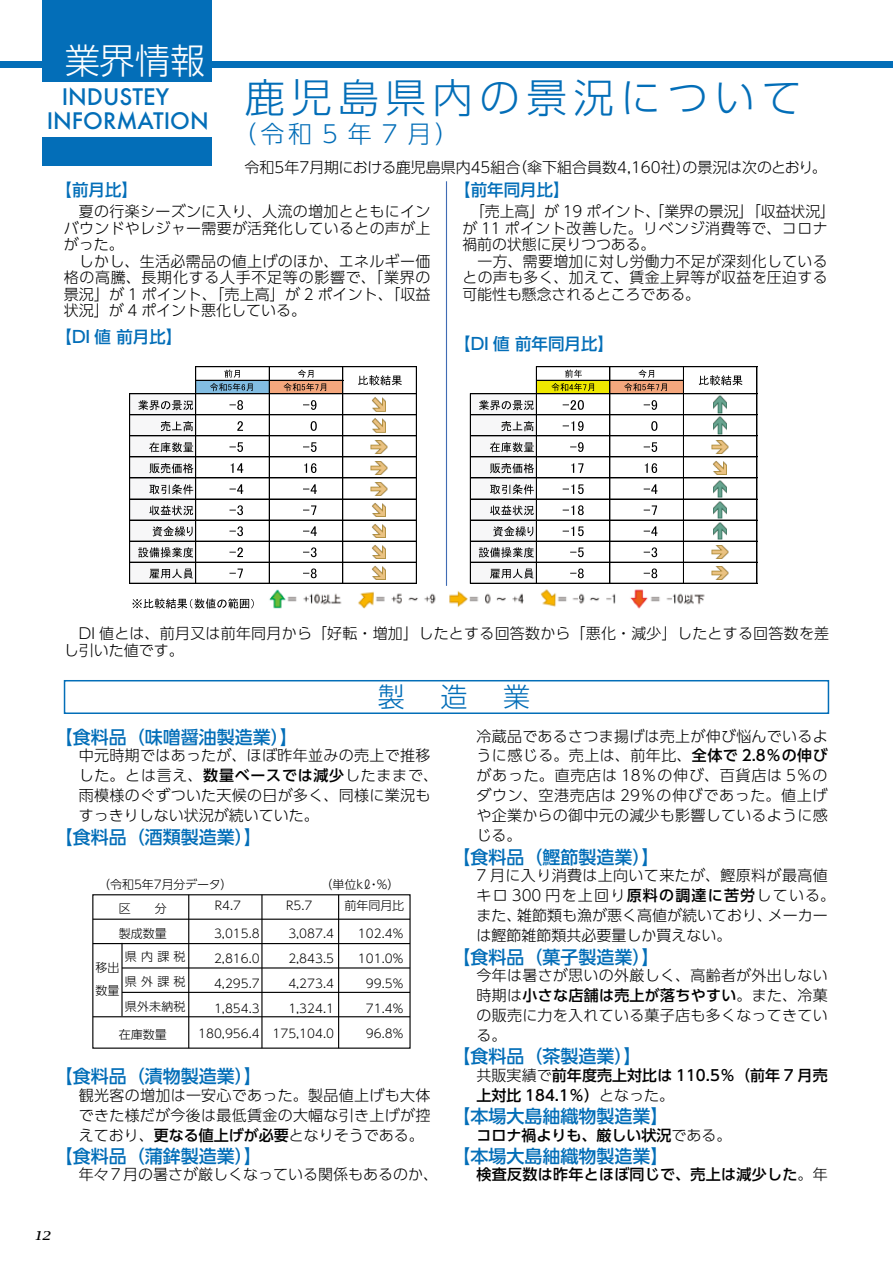
<style>
.page{position:relative;width:893px;height:1263px;background:#fff}
.page>*{position:absolute;margin:0;border:0;box-sizing:border-box;transform-origin:0 0}
.t1{font:300 40.5px "UD Shin Go Pro";letter-spacing:.16em;color:#036eb8}
.t2{font:300 35.25px "UD Shin Go Pro";color:#fff}
.t3{font:300 27px "UD Shin Go Pro";color:#036eb8}
.t4{font:300 24px "UD Shin Go Pro";color:#036eb8}
.t5{font:500 22.2px "Futura";color:#036eb8}
.t6{font:500 18px "UD Shin Go Pro";color:#036eb8}
.t7{font:500 16.5px "UD Shin Go Pro";color:#036eb8}
.t8{font:italic 16.5px "Lucida Calligraphy";color:#000}
.t9{font:300 15px/20px "UD Shin Go Pro";letter-spacing:.02em;color:#000;text-align:justify}
.t10{font:300 15px/16.5px "UD Shin Go Pro";color:#000}
.t11{font:500 15px/20px "UD Shin Go Pro";letter-spacing:.005em;color:#000}
.t12{font:300 15px "UD Shin Go Pro";letter-spacing:.08em;color:#000}
.t13{font:300 15px "UD Shin Go Pro";letter-spacing:-.02em;color:#000}
.t14{font:300 12px/25px "UD Shin Go Pro";color:#000;text-align:right}
.s1{font-weight:500}
.s2{font-weight:300}
</style>
<div class="page">
<svg style="left:129px;top:340px;width:629px;height:269px"></svg>
<img style="left:257px;top:587px;width:467px;height:22px">
<div style="left:0;top:61px;width:893px;height:7px;background:#036eb8"></div>
<div style="left:43px;top:0;width:169px;height:166px;background:#036eb8"></div>
<div style="left:43px;top:82px;width:170px;height:54px;background:#fff"></div>
<div style="left:64px;top:680px;width:765px;height:34px;border:2px solid #036eb8"></div>
<hr style="left:121px;top:943px;width:2px;height:73px;background:#000">
<div style="left:92px;top:894px;width:319px;height:155px;border:1px solid #000"></div>
<hr style="left:93px;top:919px;width:317px;height:1px;background:#000">
<hr style="left:93px;top:943px;width:317px;height:1px;background:#000">
<hr style="left:122px;top:967px;width:288px;height:1px;background:#000">
<hr style="left:122px;top:992px;width:288px;height:1px;background:#000">
<hr style="left:93px;top:1016px;width:317px;height:1px;background:#000">
<hr style="left:188px;top:895px;width:1px;height:153px;background:#000">
<hr style="left:261px;top:895px;width:2px;height:153px;background:#000">
<hr style="left:338px;top:895px;width:1px;height:153px;background:#000">
<hr style="left:446px;top:181px;width:1px;height:405px;background:#406cb4">
<h2 class="t2" style="left:64px;top:32px;width:143px">業界情報</h2>
<h3 class="t5" style="left:62px;top:81px;width:109px">INDUSTEY</h3>
<h1 class="t1" style="left:245px;top:65px;width:559px">鹿児島県内の景況について</h1>
<h3 class="t5" style="left:47px;top:105px;width:163px">INFORMATION</h3>
<h3 class="t4" style="left:233px;top:115px;width:228px">（令和 5 年 7 月(</h3>
<p class="t10" style="left:512px;top:159px;width:180px">（傘下組合員数4,160社）</p>
<p class="t10" style="left:245px;top:159px;width:277px">令和5年7月期における鹿児島県内45組合</p>
<p class="t7" style="left:454px;top:176px;width:117px">【前年同月比【</p>
<p class="t13" style="left:682px;top:156px;width:146px">の景況は次のとおり。</p>
<p class="t7" style="left:56px;top:176px;width:84px">【前月比】</p>
<p class="t9" style="left:64px;top:203px;width:368px;line-height:16.5px;text-indent:15px">夏の行楽シーズンに入り、人流の増加とともにインバウンドやレジャー需要が活発化しているとの声が上がった。</p>
<p class="t9" style="left:64px;top:252px;width:368px;line-height:16.5px;text-indent:15px">しかし、生活必需品の値上げのほか、エネルギー価格の高騰、長期化する人手不足等の影響で、「業界の景況」が 1 ポイント、「売上高」が 2 ポイント、「収益状況」が 4 ポイント悪化している。</p>
<p class="t10" style="left:462px;top:203px;width:374px;text-indent:8px">「売上高」が 19 ポイント、「業界の景況」「収益状況「が 11 ポイント改善した。リベンジ消費等で、コロナ禍前の状態に戻りつつある。</p>
<p class="t9" style="left:462px;top:252px;width:367px;line-height:16.5px;text-indent:15px">一方、需要増加に対し労働力不足が深刻化しているとの声も多く、加えて、賃金上昇等が収益を圧迫する可能性も懸念されるところである。</p>
<p class="t7" style="left:56px;top:323px;width:128px">【DI 値前月比】</p>
<p class="t7" style="left:454px;top:330px;width:161px">【DI 値前年同月比【</p>
<p class="t9" style="left:64px;top:625px;width:767px;line-height:16.5px;text-indent:15px">DI 値とは、前月又は前年同月から「好転・増加」したとする回答数から「悪化・減少」したとする回答数を差し引いた値です。</p>
<h3 class="t3" style="left:378px;top:675px;width:154px">製　造　業</h3>
<p class="t6" style="left:55px;top:723px;width:245px">【食料品（味噌醤油製造業【(</p>
<p class="t9" style="left:79px;top:745px;width:361px;text-align:left">中元時期ではあったが、ほぼ昨年並みの売上で推移した。とは言え、<span class="s1">数量ベースでは減少</span>したままで、雨模様のぐずついた天候の日が多く、同様に業況もすっきりしない状況が続いていた。</p>
<p class="t6" style="left:55px;top:822px;width:209px">【食料品（酒類製造業【(</p>
<p class="t14" style="left:92px;top:871px;width:309px">　（令和5年7月分データ）　　　　　　　　 （単位kℓ %(</p>
<p class="t14" style="left:344px;top:873px;width:61px;line-height:21.5px;text-align:center">・<br>前年同月比</p>
<p class="t14" style="left:215px;top:892px;width:28px">R4.7</p>
<p class="t14" style="left:198px;top:920px;width:63px">3,015.8<br>2,816.0<br>4,295.7<br>1,854.3<br>180,956.4</p>
<p class="t14" style="left:272px;top:920px;width:63px">3,087.4<br>2,843.5<br>4,273.4<br>1,324.1<br>175,104.0</p>
<p class="t14" style="left:358px;top:920px;width:47px">102.4%<br>101.0%<br>99.5%<br>71.4%<br>96.8%</p>
<p class="t14" style="left:286px;top:892px;width:28px">R5.7</p>
<p class="t14" style="left:119px;top:896px;width:49px;text-align:left">区　　分製成数量</p>
<p class="t14" style="left:125px;top:943px;width:62px;text-align:justify">県内課税県外課税県外未納税</p>
<p class="t14" style="left:96px;top:955px;width:26px;line-height:23px;text-align:left">移出数量</p>
<p class="t14" style="left:119px;top:1021px;width:49px">在庫数量</p>
<p class="t6" style="left:55px;top:1062px;width:209px">【食料品（漬物製造業【(</p>
<p class="t9" style="left:79px;top:1084px;width:353px">観光客の増加は一安心であった。製品値上げも大体できた様だが今後は最低賃金の大幅な引き上げが控えており、<span class="s1">更なる値上げが必要</span>となりそうである。</p>
<p class="t6" style="left:55px;top:1142px;width:209px">【食料品（蒲鉾製造業【(</p>
<p class="t10" style="left:79px;top:1166px;width:361px">年々7月の暑さが厳しくなっている関係もあるのか、</p>
<p class="t8" style="left:34px;top:1224px;width:18px">12</p>
<p class="t9" style="left:476px;top:725px;width:353px">冷蔵品であるさつま揚げは売上が伸び悩んでいるように感じる。売上は、前年比、<span class="s1">全体で 2.8％の伸び</span>があった。直売店は 18％の伸び、百貨店は 5％のダウン、空港売店は 29％の伸びであった。値上げや企業からの御中元の減少も影響しているように感じる。</p>
<p class="t6" style="left:452px;top:842px;width:208px">【食料品（鰹節製造業【(</p>
<p class="t9" style="left:476px;top:865px;width:353px">7 月に入り消費は上向いて来たが、鰹原料が最高値</p>
<p class="t12" style="left:476px;top:883px;width:360px">キロ 300 円を上回り<span class="s1">原料の調達に苦労</span>している。</p>
<p class="t9" style="left:768px;top:905px;width:62px">メーカー</p>
<p class="t10" style="left:517px;top:906px;width:256px">雑節類も漁が悪く高値が続いており、</p>
<p class="t10" style="left:476px;top:905px;width:256px;line-height:20px">また、<br>は鰹節雑節類共必要量しか買えない。</p>
<p class="t6" style="left:452px;top:942px;width:208px">【食料品（菓子製造業【(</p>
<p class="t9" style="left:476px;top:965px;width:353px">今年は暑さが思いの外厳しく、高齢者が外出しない時期は<span class="s1">小さな店舗は売上が落ちやすい</span>。また、冷菓の販売に力を入れている菓子店も多くなってきている。</p>
<p class="t6" style="left:452px;top:1042px;width:190px">【食料品（茶製造業【(</p>
<p class="t11" style="left:476px;top:1064px;width:353px"><span class="s2">共販実績で</span>前年度売上対比は 110.5％（前年 7 月売上対比 184.1％）<span class="s2">となった。</span></p>
<p class="t6" style="left:452px;top:1102px;width:217px">【本場大島紬織物製造業【</p>
<p class="t11" style="left:476px;top:1124px;width:256px">コロナ禍よりも、厳しい状況<span class="s2">である。</span></p>
<p class="t6" style="left:452px;top:1142px;width:217px">【本場大島紬織物製造業【</p>
<p class="t11" style="left:476px;top:1164px;width:353px">検査反数は昨年とほぼ同じで、売上は減少した<span class="s2">。年</span></p>
</div>
